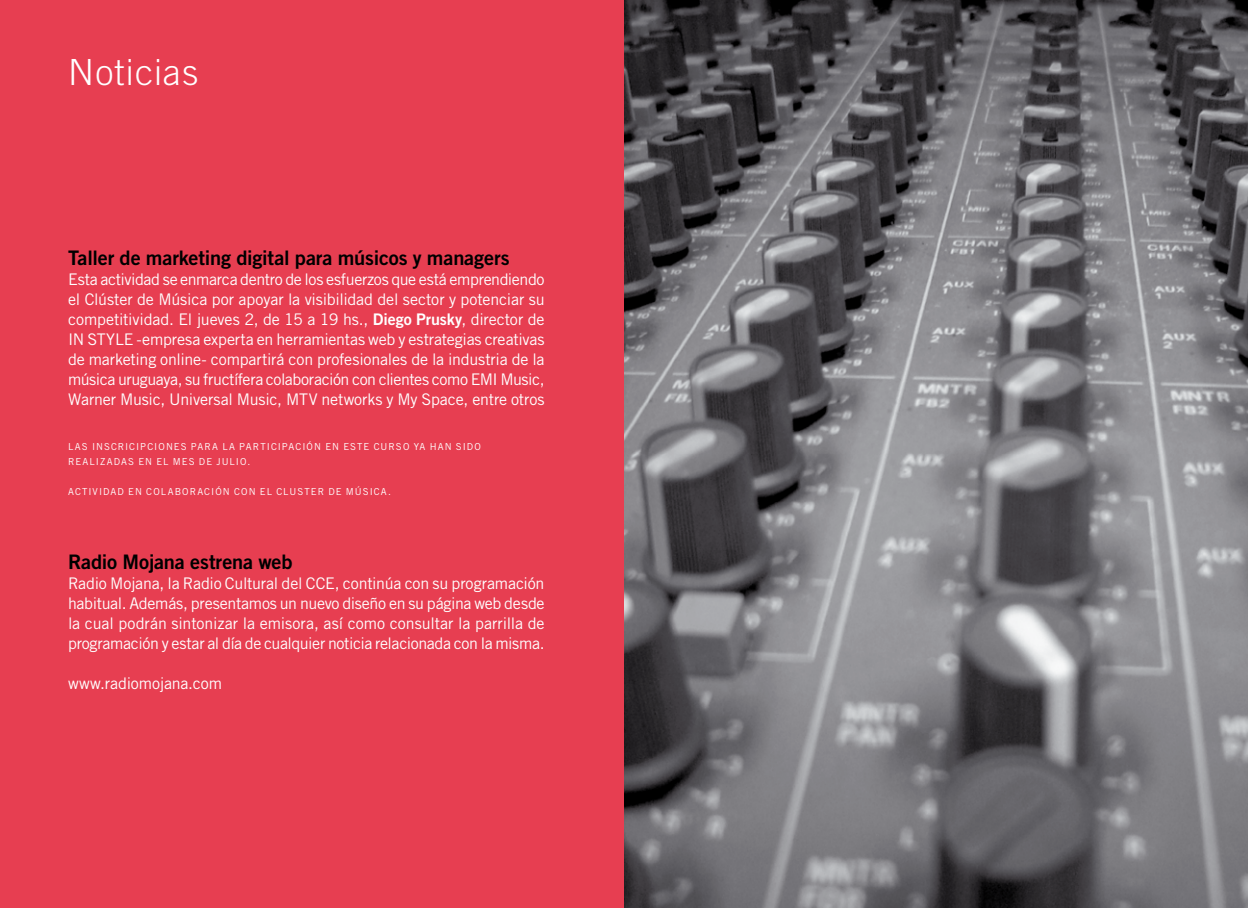
<style>
.page{position:relative;width:1248px;height:908px;background:#fff}
.page>*{position:absolute;margin:0;border:0;box-sizing:border-box;transform-origin:0 0}
.t1{font:300 36px "Trade Gothic";letter-spacing:.035em;color:#fff}
.t2{font:20px "Trade Gothic Bold Two";letter-spacing:-.01em;color:#000}
.t3{font:16px/20px "Trade Gothic";letter-spacing:-.015em;color:#fff;text-align:justify}
.t4{font:9.6px/15px "Trade Gothic";letter-spacing:.105em;color:#fff}
.s1{font-family:"Trade Gothic Bold Two"}
</style>
<div class="page">
<div style="left:0;top:0;width:624px;height:907px;background:#e73e51"></div>
<img style="left:624px;top:0;width:623px;height:907px">
<h1 class="t1" style="left:68px;top:51px;width:132px">Noticias</h1>
<p class="t2" style="left:68px;top:245px;width:443px">Taller de marketing digital para músicos y managers</p>
<p class="t3" style="left:68px;top:269px;width:478px">Esta actividad se enmarca dentro de los esfuerzos que está emprendiendo el Clúster de Música por apoyar la visibilidad del sector y potenciar su competitividad. El jueves 2, de 15 a 19 hs., <span class="s1">Diego Prusky</span>, director de IN STYLE -empresa experta en herramientas web y estrategias creativas de marketing online- compartirá con profesionales de la industria de la música uruguaya, su fructífera colaboración con clientes como EMI Music, Warner Music, Universal Music, MTV networks y My Space, entre otros</p>
<p class="t4" style="left:68px;top:438px;width:414px">LAS INSCRICIPCIONES PARA LA PARTICIPACIÓN EN ESTE CURSO YA HAN SIDO<br>REALIZADAS EN EL MES DE JULIO.</p>
<p class="t4" style="left:68px;top:483px;width:324px">ACTIVIDAD EN COLABORACIÓN CON EL CLUSTER DE MÚSICA.</p>
<p class="t2" style="left:68px;top:549px;width:226px">Radio Mojana estrena web</p>
<p class="t3" style="left:68px;top:573px;width:478px">Radio Mojana, la Radio Cultural del CCE, continúa con su programación habitual. Además, presentamos un nuevo diseño en su página web desde la cual podrán sintonizar la emisora, así como consultar la parrilla de programación y estar al día de cualquier noticia relacionada con la misma.</p>
<p class="t3" style="left:68px;top:673px;width:155px">www.radiomojana.com</p>
</div>
